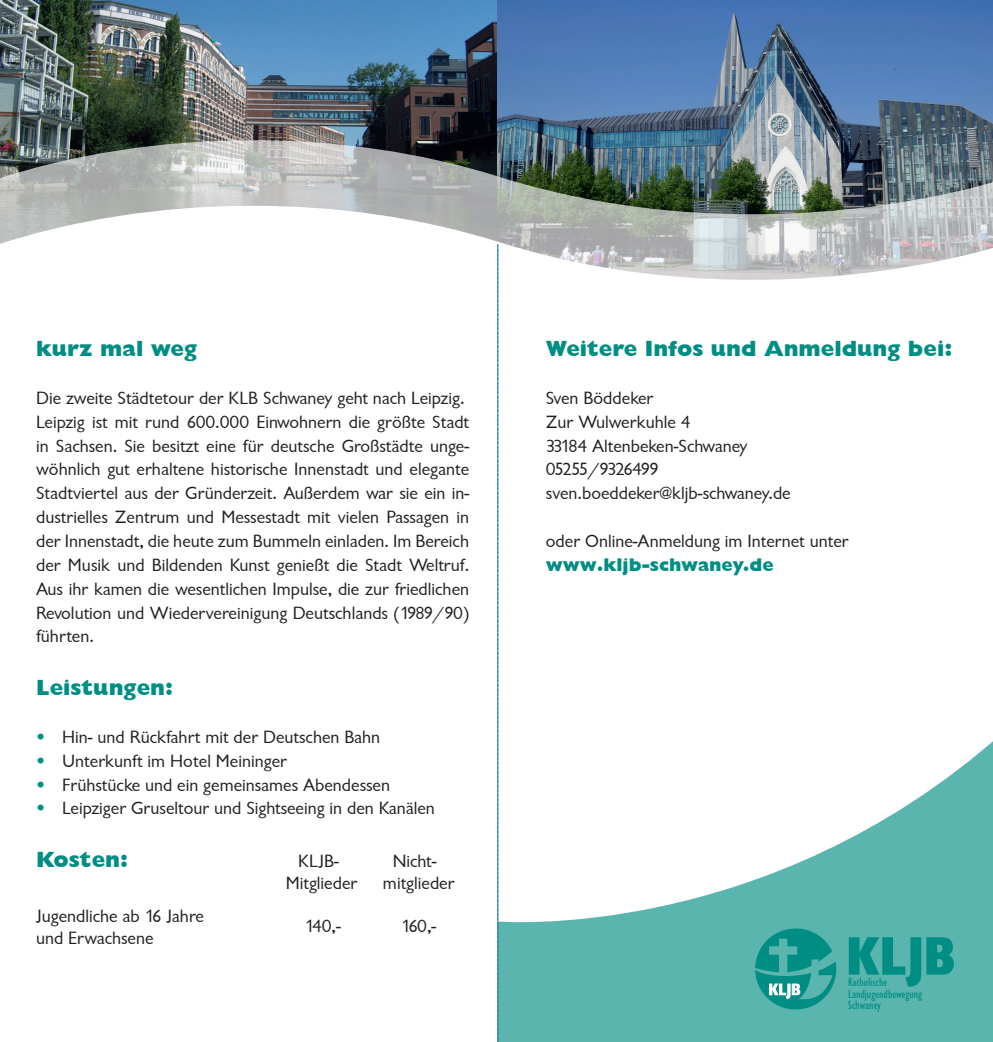
<style>
.page{position:relative;width:993px;height:1042px;background:#fff}
.page>*{position:absolute;margin:0;border:0;box-sizing:border-box;transform-origin:0 0}
.t1{font:22.05px "Garrison Extra Bold Sans BOLD";color:#008e84}
.t2{font:18.38px/23.8px "Garrison Sans";color:#231f20}
.t3{font:18.38px "Garrison Extra Bold Sans BOLD";color:#008e84}
.t4{font:12.42px/11.7px "Garrison Cond Sans";color:#008e84}
.s1{font-family:"Garrison Extra Bold Sans BOLD";color:#008e84}
</style>
<div class="page">
<img style="left:0;top:0;width:497px;height:138px">
<img style="left:497px;top:0;width:495px;height:138px">
<img style="left:0;top:138px;width:992px;height:55px">
<svg style="left:0;top:193px;width:992px;height:178px"></svg>
<svg style="left:498px;top:733px;width:494px;height:309px;fill:#5ab5af"></svg>
<svg style="left:848px;top:937px;width:72px;height:50px;background:#2ca199"></svg>
<svg style="left:926px;top:937px;width:27px;height:37px"></svg>
<svg style="left:754px;top:928px;width:83px;height:84px;background:#33a49c"></svg>
<svg style="left:497px;top:244px;width:1px;height:798px"></svg>
<p class="t1" style="left:36px;top:336px;width:162px">kurz mal weg</p>
<p class="t2" style="left:36px;top:386px;width:434px">Die zweite Städtetour der KLB Schwaney geht nach Leipzig.<br>Leipzig ist mit rund 600.000 Einwohnern die größte Stadt in Sachsen. Sie besitzt eine für deutsche Großstädte unge&shy;wöhnlich gut erhaltene historische Innenstadt und elegante Stadtviertel aus der Gründerzeit. Außerdem war sie ein in&shy;dustrielles Zentrum und Messestadt mit vielen Passagen in der Innenstadt, die heute zum Bummeln einladen. Im Bereich der Musik und Bildenden Kunst genießt die Stadt Weltruf.<br>Aus ihr kamen die wesentlichen Impulse, die zur friedlichen Revolution und Wiedervereinigung Deutschlands (1989/90) führten.</p>
<p class="t1" style="left:36px;top:675px;width:138px">Leistungen:</p>
<p class="t2" style="left:36px;top:725px;width:345px"><span class="s1">•</span> Hin- und Rückfahrt mit der Deutschen Bahn</p>
<p class="t2" style="left:36px;top:749px;width:252px"><span class="s1">•</span> Unterkunft im Hotel Meininger</p>
<p class="t2" style="left:36px;top:773px;width:355px"><span class="s1">•</span> Frühstücke und ein gemeinsames Abendessen</p>
<p class="t2" style="left:36px;top:797px;width:400px"><span class="s1">•</span> Leipziger Gruseltour und Sightseeing in den Kanälen</p>
<p class="t1" style="left:36px;top:847px;width:93px">Kosten:</p>
<p class="t2" style="left:298px;top:849px;width:42px">KLJB-</p>
<p class="t2" style="left:392px;top:849px;width:45px">Nicht-</p>
<p class="t2" style="left:285px;top:871px;width:73px">Mitglieder</p>
<p class="t2" style="left:383px;top:871px;width:73px">mitglieder</p>
<p class="t2" style="left:36px;top:904px;width:169px">Jugendliche ab 16 Jahre</p>
<p class="t2" style="left:305px;top:914px;width:38px">140,-</p>
<p class="t2" style="left:401px;top:914px;width:37px">160,-</p>
<p class="t2" style="left:36px;top:926px;width:119px">und Erwachsene</p>
<p class="t1" style="left:545px;top:336px;width:408px">Weitere Infos und Anmeldung bei:</p>
<p class="t2" style="left:545px;top:386px;width:246px">Sven Böddeker<br>Zur Wulwerkuhle 4<br>33184 Altenbeken-Schwaney<br>05255/9326499 sven.boeddeker@kljb-schwaney.de</p>
<p class="t2" style="left:545px;top:529px;width:304px">oder Online-Anmeldung im Internet unter</p>
<p class="t3" style="left:545px;top:554px;width:229px">www.kljb-schwaney.de</p>
<p class="t4" style="left:847px;top:976px;width:76px">Katholische<br>Landjugendbewegung<br>Schwaney</p>
</div>
